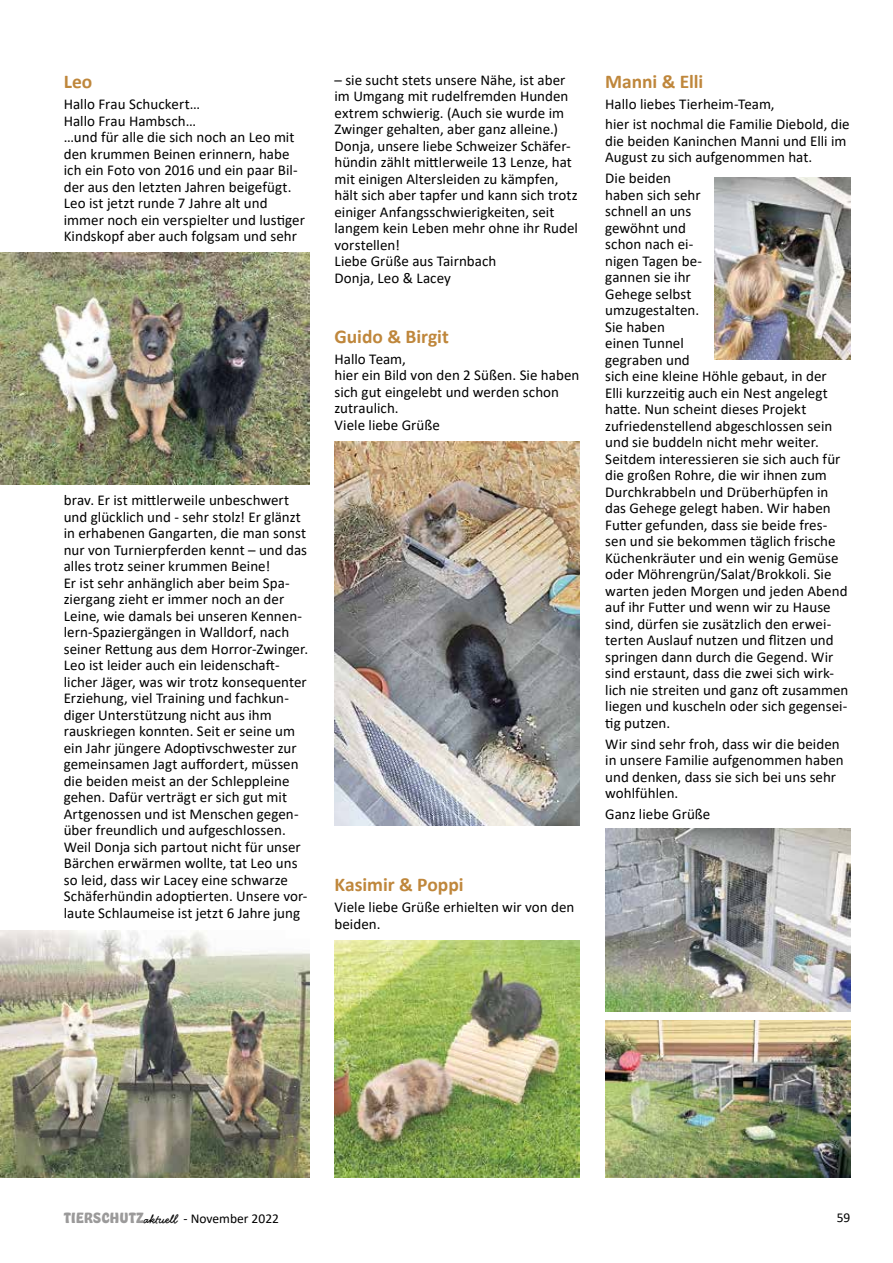
<style>
.page{position:relative;width:893px;height:1263px;background:#fff}
.page>*{position:absolute;margin:0;border:0;box-sizing:border-box;transform-origin:0 0}
.t1{font:700 19.5px "Calibri";letter-spacing:-.005em;color:#bf873c}
.t2{font:15px/16.5px "Calibri";color:#000}
.t3{font:13.5px "Calibri";color:#000}
.s1{font-family:"Hobeaux";font-weight:700;color:#9b9a9a}
.s2{font-family:"Handsome Pro";font-weight:700}
</style>
<div class="page">
<img style="left:334px;top:441px;width:246px;height:385px">
<img style="left:334px;top:940px;width:246px;height:238px">
<img style="left:0;top:931px;width:309px;height:247px">
<img style="left:0;top:253px;width:309px;height:232px">
<img style="left:714px;top:177px;width:136px;height:182px">
<img style="left:605px;top:1020px;width:245px;height:158px">
<img style="left:605px;top:828px;width:245px;height:184px">
<h1 class="t1" style="left:64px;top:68px;width:30px">Leo</h1>
<p class="t2" style="left:64px;top:95px;width:243px">Hallo Frau Schuckert…<br>Hallo Frau Hambsch…<br>…und für alle die sich noch an Leo mit den krummen Beinen erinnern, habe ich ein Foto von 2016 und ein paar Bil&shy;der aus den letzten Jahren beigefügt.<br>Leo ist jetzt runde 7 Jahre alt und immer noch ein verspielter und lustiger<br>Kindskopf aber auch folgsam und sehr</p>
<p class="t2" style="left:64px;top:491px;width:246px">brav. Er ist mittlerweile unbeschwert und glücklich und - sehr stolz! Er glänzt in erhabenen Gangarten, die man sonst nur von Turnierpferden kennt – und das alles trotz seiner krummen Beine!<br>Er ist sehr anhänglich aber beim Spa&shy;ziergang zieht er immer noch an der Leine, wie damals bei unseren Kennen&shy;lern-Spaziergängen in Walldorf, nach seiner Rettung aus dem Horror-Zwinger.<br>Leo ist leider auch ein leidenschaft&shy;licher Jäger, was wir trotz konsequenter Erziehung, viel Training und fachkun&shy;diger Unterstützung nicht aus ihm rauskriegen konnten. Seit er seine um ein Jahr jüngere Adoptivschwester zur gemeinsamen Jagt auffordert, müssen die beiden meist an der Schleppleine gehen. Dafür verträgt er sich gut mit Artgenossen und ist Menschen gegen&shy;über freundlich und aufgeschlossen.<br>Weil Donja sich partout nicht für unser Bärchen erwärmen wollte, tat Leo uns so leid, dass wir Lacey eine schwarze Schäferhündin adoptierten. Unsere vor&shy;laute Schlaumeise ist jetzt 6 Jahre jung</p>
<p class="t2" style="left:334px;top:71px;width:245px">– sie sucht stets unsere Nähe, ist aber im Umgang mit rudelfremden Hunden extrem schwierig. (Auch sie wurde im Zwinger gehalten, aber ganz alleine.)<br>Donja, unsere liebe Schweizer Schäfer&shy;hündin zählt mittlerweile 13 Lenze, hat mit einigen Altersleiden zu kämpfen, hält sich aber tapfer und kann sich trotz einiger Anfangsschwierigkeiten, seit langem kein Leben mehr ohne ihr Rudel vorstellen!<br>Liebe Grüße aus Tairnbach<br>Donja, Leo &amp; Lacey</p>
<h1 class="t1" style="left:605px;top:68px;width:100px">Manni &amp; Elli</h1>
<p class="t2" style="left:605px;top:93px;width:246px;line-height:20.7px">Hallo liebes Tierheim-Team,<br>hier ist nochmal die Familie Diebold, die</p>
<p class="t2" style="left:605px;top:132px;width:243px">die beiden Kaninchen Manni und Elli im<br>August zu sich aufgenommen hat.</p>
<p class="t2" style="left:605px;top:170px;width:245px">Die beiden<br>haben sich sehr<br>schnell an uns<br>gewöhnt und<br>schon nach ei-<br>nigen Tagen be-<br>gannen sie ihr<br>Gehege selbst<br>umzugestalten.<br>Sie haben<br>einen Tunnel<br>gegraben und<br>sich eine kleine Höhle gebaut, in der<br>Elli kurzzeitig auch ein Nest angelegt hatte. Nun scheint dieses Projekt zufriedenstellend abgeschlossen sein und sie buddeln nicht mehr weiter.<br>Seitdem interessieren sie sich auch für die großen Rohre, die wir ihnen zum<br>Durchkrabbeln und Drüberhüpfen in das Gehege gelegt haben. Wir haben<br>Futter gefunden, dass sie beide fres&shy;sen und sie bekommen täglich frische<br>Küchenkräuter und ein wenig Gemüse oder Möhrengrün/Salat/Brokkoli. Sie warten jeden Morgen und jeden Abend auf ihr Futter und wenn wir zu Hause sind, dürfen sie zusätzlich den erwei&shy;terten Auslauf nutzen und flitzen und springen dann durch die Gegend. Wir sind erstaunt, dass die zwei sich wirk&shy;lich nie streiten und ganz oft zusammen liegen und kuscheln oder sich gegensei&shy;tig putzen.</p>
<p class="t2" style="left:605px;top:735px;width:240px">Wir sind sehr froh, dass wir die beiden in unsere Familie aufgenommen haben und denken, dass sie sich bei uns sehr wohlfühlen.</p>
<p class="t2" style="left:605px;top:805px;width:107px">Ganz liebe Grüße</p>
<h1 class="t1" style="left:334px;top:323px;width:116px">Guido &amp; Birgit</h1>
<p class="t2" style="left:334px;top:350px;width:246px">Hallo Team,<br>hier ein Bild von den 2 Süßen. Sie haben sich gut eingelebt und werden schon zutraulich.<br>Viele liebe Grüße</p>
<h1 class="t1" style="left:334px;top:871px;width:131px">Kasimir &amp; Poppi</h1>
<p class="t2" style="left:334px;top:898px;width:241px">Viele liebe Grüße erhielten wir von den beiden.</p>
<p class="t3" style="left:64px;top:1209px;width:217px"><span class="s1">TIERSCHUTZ</span><span class="s2">aktuell</span> - November 2022</p>
<p class="t3" style="left:837px;top:1208px;width:15px">59</p>
</div>
